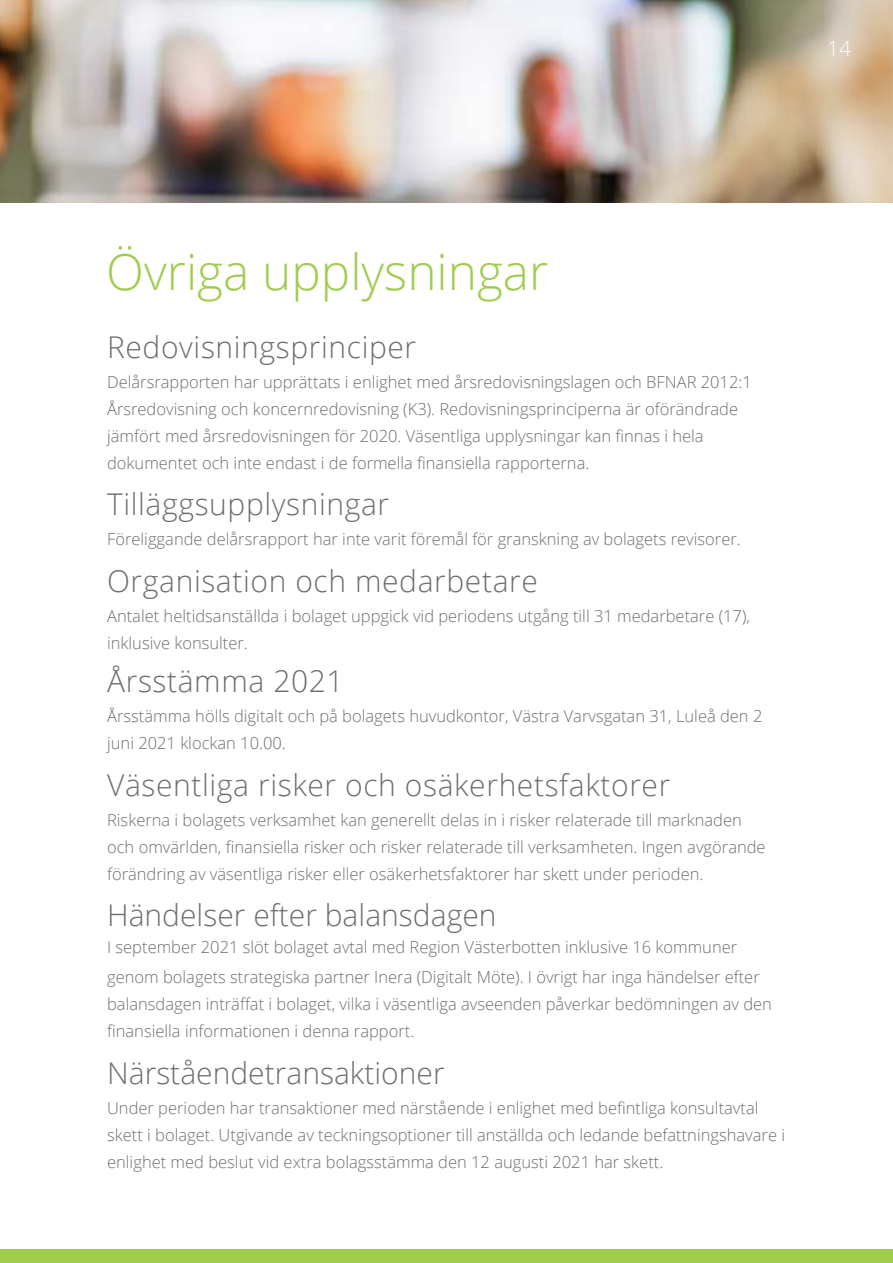
<style>
.page{position:relative;width:893px;height:1263px;background:#fff}
.page>*{position:absolute;margin:0;border:0;box-sizing:border-box;transform-origin:0 0}
.t1{font:300 49.5px "Open Sans";color:#a0cd4e}
.t2{font:300 30px "Open Sans";letter-spacing:.02em;color:#6d6e70}
.t3{font:300 30px "Open Sans";color:#6d6e70}
.t4{font:300 21px "Open Sans";color:#fff}
.t5{font:300 16.5px/27px "Open Sans";color:#6d6e71}
</style>
<div class="page">
<div style="left:0;top:1249px;width:893px;height:14px;background:#a0cd4e"></div>
<img style="left:0;top:0;width:893px;height:202px">
<p class="t4" style="left:827px;top:34px;width:25px">14</p>
<h1 class="t1" style="left:106px;top:238px;width:444px">Övriga upplysningar</h1>
<h2 class="t2" style="left:107px;top:326px;width:311px">Redovisningsprinciper</h2>
<p class="t5" style="left:107px;top:368px;width:646px">Delårsrapporten har upprättats i enlighet med årsredovisningslagen och BFNAR 2012:1<br>Årsredovisning och koncernredovisning (K3). Redovisningsprinciperna är oförändrade jämfört med årsredovisningen för 2020. Väsentliga upplysningar kan finnas i hela dokumentet och inte endast i de formella finansiella rapporterna.</p>
<h2 class="t2" style="left:107px;top:484px;width:284px">Tilläggsupplysningar</h2>
<p class="t5" style="left:107px;top:525px;width:635px">Föreliggande delårsrapport har inte varit föremål för granskning av bolagets revisorer.</p>
<h2 class="t2" style="left:107px;top:560px;width:432px">Organisation och medarbetare</h2>
<p class="t5" style="left:107px;top:602px;width:644px">Antalet heltidsanställda i bolaget uppgick vid periodens utgång till 31 medarbetare (17), inklusive konsulter.</p>
<h2 class="t2" style="left:107px;top:661px;width:238px">Årsstämma 2021</h2>
<p class="t5" style="left:107px;top:702px;width:657px">Årsstämma hölls digitalt och på bolagets huvudkontor, Västra Varvsgatan 31, Luleå den 2 juni 2021 klockan 10.00.</p>
<h2 class="t2" style="left:107px;top:764px;width:565px">Väsentliga risker och osäkerhetsfaktorer</h2>
<p class="t5" style="left:107px;top:806px;width:660px">Riskerna i bolagets verksamhet kan generellt delas in i risker relaterade till marknaden och omvärlden, finansiella risker och risker relaterade till verksamheten. Ingen avgörande förändring av väsentliga risker eller osäkerhetsfaktorer har skett under perioden.</p>
<h2 class="t3" style="left:107px;top:895px;width:391px">Händelser efter balansdagen</h2>
<p class="t5" style="left:107px;top:932px;width:654px;line-height:30px">I september 2021 slöt bolaget avtal med Region Västerbotten inklusive 16 kommuner genom bolagets strategiska partner Inera (Digitalt Möte). I övrigt har inga händelser efter</p>
<p class="t5" style="left:107px;top:990px;width:666px">balansdagen inträffat i bolaget, vilka i väsentliga avseenden påverkar bedömningen av den finansiella informationen i denna rapport.</p>
<h2 class="t3" style="left:107px;top:1052px;width:339px">Närståendetransaktioner</h2>
<p class="t5" style="left:107px;top:1094px;width:679px">Under perioden har transaktioner med närstående i enlighet med befintliga konsultavtal skett i bolaget. Utgivande av teckningsoptioner till anställda och ledande befattningshavare i enlighet med beslut vid extra bolagsstämma den 12 augusti 2021 har skett.</p>
</div>
